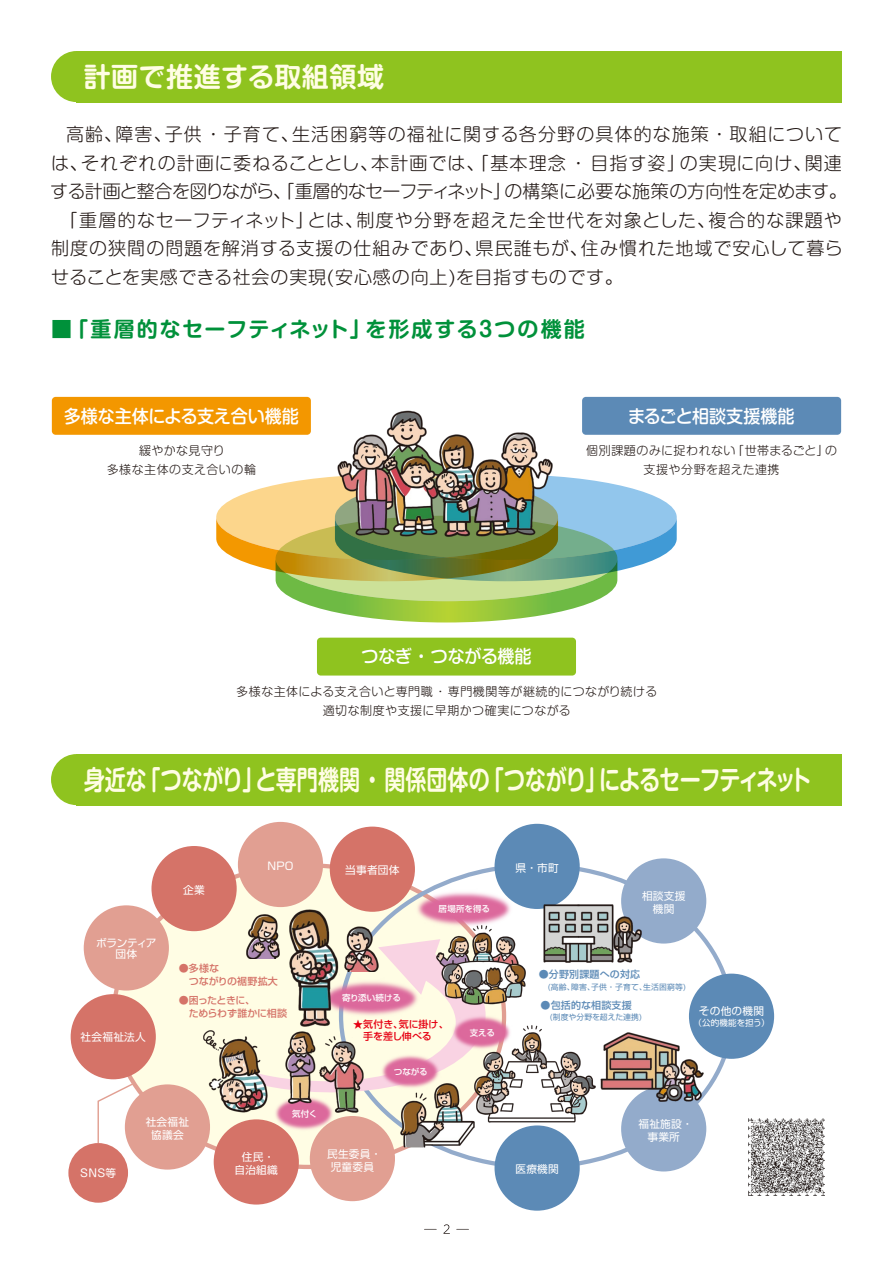
<style>
.page{position:relative;width:893px;height:1263px;background:#fff}
.page>*{position:absolute;margin:0;border:0;box-sizing:border-box;transform-origin:0 0}
.t1{font:700 27px "Shin M Go Pro De";letter-spacing:-.025em;color:#fffde4;scale:.78 1}
.t2{font:700 27px "Shin M Go Pro De";letter-spacing:.02em;color:#fffde4}
.t3{font:700 21px "Shin M Go Pro De";letter-spacing:.075em;color:#00913a}
.t4{font:300 18px "Shin M Go Pro";letter-spacing:.045em;color:#221815}
.t5{font:300 18px "Shin M Go Pro";letter-spacing:.065em;color:#221815}
.t6{font:300 18px "Shin M Go Pro";letter-spacing:-.02em;color:#221815}
.t7{font:500 18px "Shin M Go Pro";letter-spacing:-.02em;color:#fff;scale:.95 1}
.t8{font:500 18px "Shin M Go Pro";color:#fff;scale:.95 1}
.t9{font:300 12px/19px "Shin M Go Pro";letter-spacing:.04em;color:#221815;text-align:center}
.t10{font:10.65px/12.9px "Shin Go Pr 6";letter-spacing:.02em;color:#fff;text-align:center}
.t11{font:10.65px/10.9px "Shin Go Pr 6";letter-spacing:-.045em;color:#fff;text-align:center}
.t12{font:10.65px "Shin M Go Pro";color:#fff}
.t13{font:500 10.05px "Shin Go Pr 6";letter-spacing:.02em;color:#5c8ab6}
.t14{font:500 10.05px/12.9px "Shin Go Pr 6";letter-spacing:-.03em;color:#d57368}
.t15{font:500 10.05px/12.9px "Shin Go Pr 6";letter-spacing:-.01em;color:#e60012}
.t16{font:500 10.05px/12.9px "Shin Go Pr 6";letter-spacing:.015em;color:#d57368}
.t17{font:500 8.55px "Shin Go Pr 6";letter-spacing:-.005em;color:#fff}
.t18{font:8.55px "Shin Go Pr 6";letter-spacing:.005em;color:#fff}
.t19{font:7.8px "Shin Go Pr 6";letter-spacing:.02em;color:#5c8ab6}
.t20{font:7.8px "Shin Go Pr 6";color:#5c8ab6}
</style>
<div class="page">
<svg style="left:424px;top:1229px;width:13px;height:1px"></svg>
<svg style="left:443px;top:1224px;width:7px;height:10px"></svg>
<svg style="left:456px;top:1229px;width:13px;height:1px"></svg>
<div style="left:77px;top:51px;width:765px;height:51px;background:#8fc31f"></div>
<svg style="left:51px;top:51px;width:26px;height:51px"></svg>
<div style="left:77px;top:754px;width:765px;height:51px;background:#8fc31f"></div>
<svg style="left:51px;top:754px;width:26px;height:51px"></svg>
<div style="left:114px;top:865px;width:390px;height:302px;background:#fffde4;border-radius:50%"></div>
<div style="left:689px;top:974px;width:85px;height:85px;background:#5c8ab6;border-radius:50%"></div>
<div style="left:621px;top:1086px;width:85px;height:85px;background:#93abcb;border-radius:50%"></div>
<div style="left:310px;top:1116px;width:85px;height:85px;background:#e19f92;border-radius:50%"></div>
<div style="left:214px;top:1119px;width:85px;height:85px;background:#d57368;border-radius:50%"></div>
<div style="left:125px;top:1084px;width:85px;height:85px;background:#e19f92;border-radius:50%"></div>
<div style="left:84px;top:905px;width:85px;height:85px;background:#e19f92;border-radius:50%"></div>
<div style="left:71px;top:994px;width:85px;height:85px;background:#d57368;border-radius:50%"></div>
<div style="left:621px;top:858px;width:85px;height:85px;background:#93abcb;border-radius:50%"></div>
<div style="left:495px;top:1125px;width:85px;height:86px;background:#5c8ab6;border-radius:50%"></div>
<div style="left:151px;top:846px;width:86px;height:85px;background:#d57368;border-radius:50%"></div>
<div style="left:238px;top:822px;width:85px;height:85px;background:#e19f92;border-radius:50%"></div>
<div style="left:330px;top:826px;width:85px;height:86px;background:#d57368;border-radius:50%"></div>
<div style="left:495px;top:824px;width:85px;height:85px;background:#5c8ab6;border-radius:50%"></div>
<img style="left:366px;top:841px;width:195px;height:90px">
<img style="left:223px;top:1103px;width:107px;height:78px">
<svg style="left:251px;top:939px;width:186px;height:164px"></svg>
<img style="left:330px;top:1003px;width:161px;height:135px">
<img style="left:401px;top:965px;width:106px;height:119px">
<div style="left:68px;top:1143px;width:60px;height:60px;background:#d57368;border-radius:50%"></div>
<svg style="left:97px;top:1082px;width:38px;height:62px"></svg>
<img style="left:613px;top:917px;width:29px;height:45px">
<img style="left:543px;top:904px;width:70px;height:59px">
<img style="left:600px;top:1032px;width:80px;height:58px">
<img style="left:656px;top:1060px;width:48px;height:42px">
<img style="left:290px;top:909px;width:50px;height:120px">
<img style="left:437px;top:925px;width:89px;height:79px">
<img style="left:474px;top:1025px;width:121px;height:97px">
<img style="left:401px;top:1084px;width:73px;height:63px">
<img style="left:285px;top:1028px;width:32px;height:75px">
<img style="left:319px;top:1036px;width:44px;height:77px">
<img style="left:204px;top:1031px;width:63px;height:82px">
<img style="left:345px;top:922px;width:33px;height:50px">
<img style="left:247px;top:914px;width:33px;height:44px">
<div style="left:52px;top:397px;width:259px;height:38px;background:#f39700;border-radius:4px"></div>
<div style="left:582px;top:397px;width:259px;height:38px;background:#5c8ab6;border-radius:4px"></div>
<div style="left:317px;top:638px;width:259px;height:37px;background:#8fc31f;border-radius:4px"></div>
<div style="left:216px;top:474px;width:342px;height:86px;background:#fcd68c;border-radius:50%"></div>
<div style="left:335px;top:474px;width:342px;height:86px;background:#92c6ec;border-radius:50%"></div>
<svg style="left:216px;top:517px;width:461px;height:105px"></svg>
<img style="left:386px;top:410px;width:42px;height:43px">
<img style="left:332px;top:434px;width:66px;height:106px">
<img style="left:439px;top:434px;width:42px;height:107px">
<img style="left:492px;top:432px;width:62px;height:108px">
<img style="left:381px;top:453px;width:62px;height:88px">
<img style="left:455px;top:456px;width:74px;height:83px">
<img style="left:748px;top:1118px;width:77px;height:77px">
<h1 class="t2" style="left:84px;top:55px;width:302px">計画で推進する取組領域</h1>
<p class="t5" style="left:66px;top:120px;width:778px">高齢、障害、子供・子育て、生活困窮等の福祉に関する各分野の具体的な施策・取組について</p>
<p class="t5" style="left:51px;top:148px;width:792px">は、それぞれの計画に委ねることとし、本計画では、「基本理念・目指す姿」の実現に向け、関連</p>
<p class="t6" style="left:51px;top:177px;width:797px">する計画と整合を図りながら、「重層的なセーフティネット」の構築に必要な施策の方向性を定めます。</p>
<p class="t4" style="left:60px;top:205px;width:784px">「重層的なセーフティネット」とは、制度や分野を超えた全世代を対象とした、複合的な課題や</p>
<p class="t4" style="left:51px;top:234px;width:793px">制度の狭間の問題を解消する支援の仕組みであり、県民誰もが、住み慣れた地域で安心して暮ら</p>
<p class="t4" style="left:51px;top:262px;width:573px">せることを実感できる社会の実現(安心感の向上)を目指すものです。</p>
<p class="t3" style="left:51px;top:312px;width:535px">■「重層的なセーフティネット」を形成する3つの機能</p>
<p class="t7" style="left:64px;top:401px;width:249px">多様な主体による支え合い機能</p>
<p class="t9" style="left:107px;top:440px;width:151px">緩やかな見守り<br>多様な主体の支え合いの輪</p>
<p class="t8" style="left:628px;top:401px;width:177px">まるごと相談支援機能</p>
<p class="t9" style="left:586px;top:440px;width:252px">個別課題のみに捉われない「世帯まるごと」の支援や分野を超えた連携</p>
<p class="t7" style="left:361px;top:642px;width:180px">つなぎ ・ つながる機能</p>
<p class="t9" style="left:236px;top:680px;width:423px">多様な主体による支え合いと専門職 ・ 専門機関等が継続的につながり続ける適切な制度や支援に早期かつ確実につながる</p>
<h1 class="t1" style="left:84px;top:758px;width:934px">身近な「つながり」と専門機関 ・ 関係団体の「つながり」によるセーフティネット</h1>
<p class="t11" style="left:96px;top:937px;width:62px">ボランティア団体</p>
<p class="t10" style="left:81px;top:1030px;width:67px">社会福祉法人</p>
<p class="t10" style="left:183px;top:882px;width:23px">企業</p>
<p class="t10" style="left:267px;top:858px;width:27px">NPO</p>
<p class="t10" style="left:345px;top:863px;width:56px">当事者団体</p>
<p class="t10" style="left:515px;top:860px;width:45px">県 ・ 市町</p>
<p class="t17" style="left:439px;top:902px;width:53px">居場所を得る</p>
<p class="t10" style="left:642px;top:889px;width:45px">相談支援機関</p>
<p class="t16" style="left:179px;top:961px;width:101px">●多様な<br>　つながりの裾野拡大</p>
<p class="t13" style="left:539px;top:966px;width:103px">●分野別課題への対応</p>
<p class="t19" style="left:548px;top:980px;width:140px">(高齢、障害、子供 ・ 子育て、生活困窮等)</p>
<p class="t13" style="left:541px;top:997px;width:93px">●包括的な相談支援</p>
<p class="t20" style="left:550px;top:1011px;width:94px">(制度や分野を超えた連携)</p>
<p class="t17" style="left:342px;top:991px;width:60px">寄り添い続ける</p>
<p class="t14" style="left:179px;top:993px;width:110px">●困ったときに、<br>　ためらわず誰かに相談</p>
<p class="t15" style="left:353px;top:1017px;width:97px">★気付き、気に掛け、　手を差し伸べる</p>
<p class="t17" style="left:470px;top:1026px;width:27px">支える</p>
<p class="t17" style="left:394px;top:1064px;width:36px">つながる</p>
<p class="t10" style="left:699px;top:1004px;width:67px">その他の機関</p>
<p class="t18" style="left:693px;top:1016px;width:78px">（公的機能を担う）</p>
<p class="t12" style="left:80px;top:1165px;width:37px">SNS等</p>
<p class="t10" style="left:146px;top:1115px;width:45px">社会福祉協議会</p>
<p class="t10" style="left:235px;top:1150px;width:45px">住民 ・自治組織</p>
<p class="t17" style="left:292px;top:1106px;width:27px">気付く</p>
<p class="t10" style="left:327px;top:1146px;width:56px">民生委員 ・児童委員</p>
<p class="t10" style="left:515px;top:1162px;width:45px">医療機関</p>
<p class="t10" style="left:638px;top:1117px;width:56px">福祉施設 ・事業所</p>
</div>
